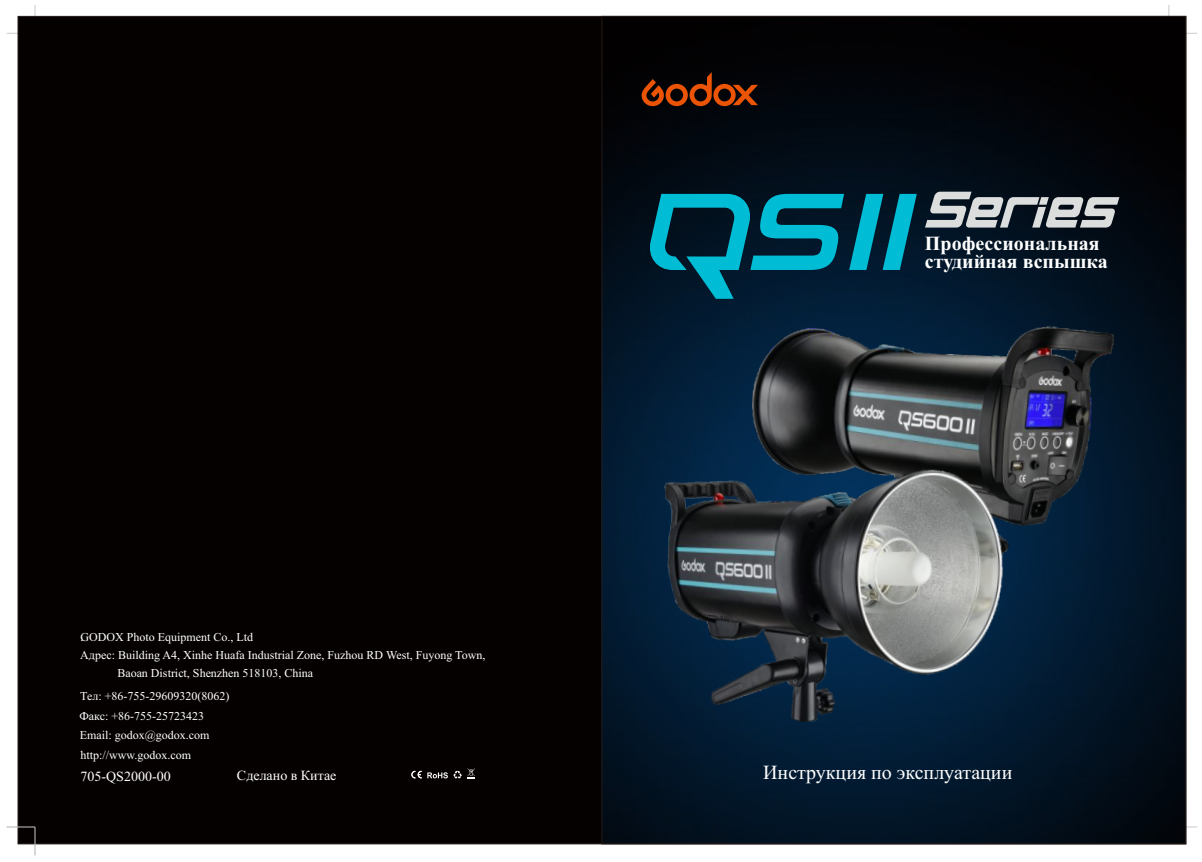
<style>
.page{position:relative;width:1202px;height:862px;background:#fff}
.page>*{position:absolute;margin:0;border:0;box-sizing:border-box;transform-origin:0 0}
.t1{font:700 20px/17.2px "Times New Roman";color:#fff}
.t2{font:20px "Times New Roman";color:#fff}
.t3{font:14px "Times New Roman";color:#fff}
.t4{font:12px/19.8px "Times New Roman";color:#fff}
</style>
<div class="page">
<svg style="left:7px;top:5px;width:29px;height:29px"></svg>
<svg style="left:1169px;top:5px;width:28px;height:29px"></svg>
<div style="left:18px;top:16px;width:584px;height:828px;background:#050101"></div>
<svg style="left:7px;top:827px;width:29px;height:28px"></svg>
<svg style="left:411px;top:771px;width:37px;height:7px"></svg>
<svg style="left:454px;top:768px;width:21px;height:10px"></svg>
<img style="left:604px;top:18px;width:580px;height:824px">
<svg style="left:925px;top:192px;width:194px;height:36px;background:#797e84"></svg>
<svg style="left:647px;top:194px;width:270px;height:105px;background:#015469"></svg>
<svg style="left:642px;top:72px;width:116px;height:34px;background:#531f06"></svg>
<img style="left:732px;top:309px;width:437px;height:283px">
<img style="left:639px;top:444px;width:371px;height:312px">
<p class="t4" style="left:80px;top:629px;width:174px">GODOX Photo Equipment Co., Ltd</p>
<p class="t4" style="left:80px;top:629px;width:4px">.</p>
<p class="t4" style="left:117px;top:647px;width:370px;line-height:18.6px;text-indent:-37px">Адрес: Building A4, Xinhe Huafa Industrial Zone, Fuzhou RD West, Fuyong Town,<br>Baoan District, Shenzhen 518103, China</p>
<p class="t4" style="left:79px;top:687px;width:152px">Тел: +86-755-29609320(8062)<br>Факс: +86-755-25723423<br>Email: godox@godox.com http://www.godox.com</p>
<p class="t3" style="left:81px;top:771px;width:92px">705-QS2000-00</p>
<p class="t3" style="left:237px;top:770px;width:101px">Сделано в Китае</p>
<h1 class="t1" style="left:925px;top:237px;width:184px">Профессиональная студийная вспышка</h1>
<h1 class="t2" style="left:763px;top:765px;width:251px">Инструкция по эксплуатации</h1>
</div>
